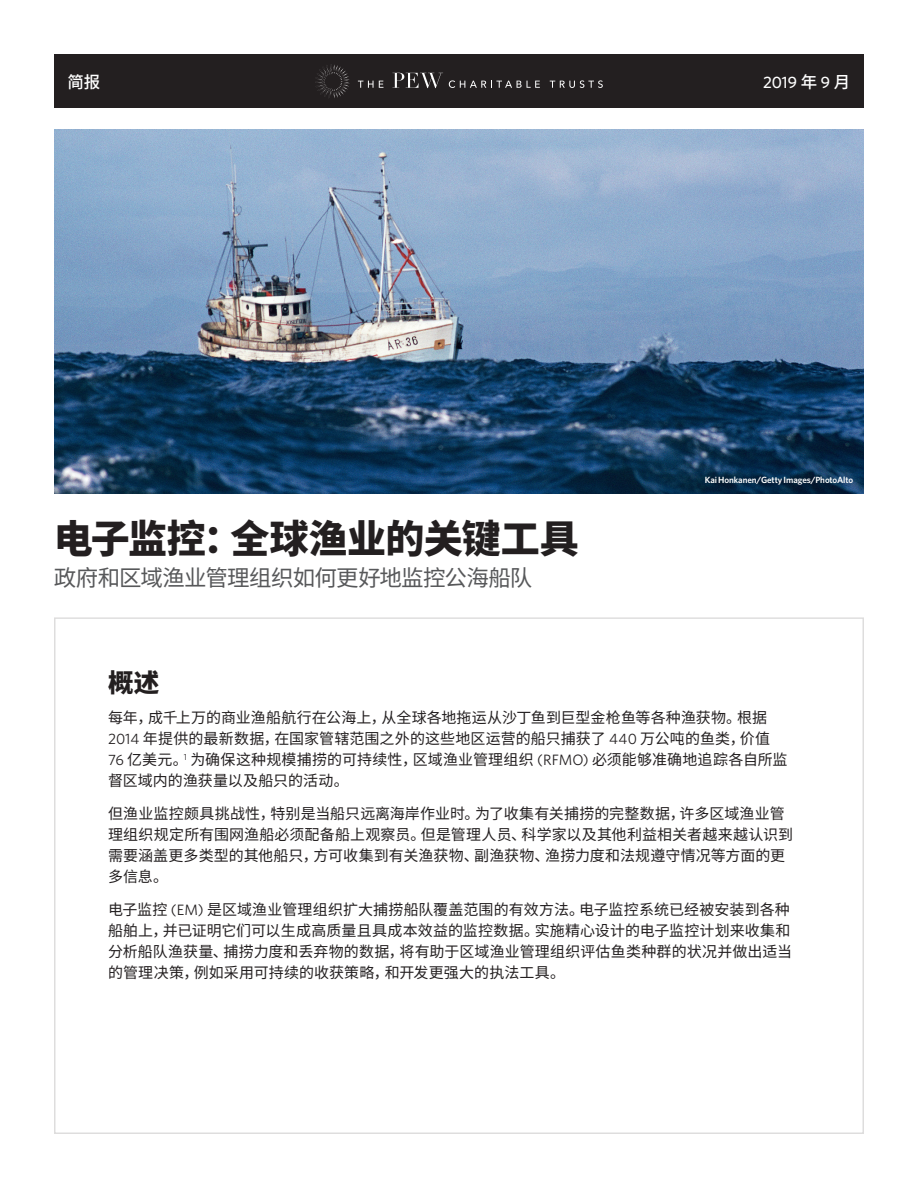
<style>
.page{position:relative;width:918px;height:1188px;background:#fff}
.page>*{position:absolute;margin:0;border:0;box-sizing:border-box;transform-origin:0 0}
.Main_Title{font:900 39px "Noto Sans CJ Ksc";letter-spacing:-.015em;color:#231f20}
.t1{font:900 25.5px "Noto Sans CJ Ksc";color:#231f20}
.Main_Title_Subhead{font:22.5px "Noto Sans CJ Ksc";letter-spacing:-.035em;color:#57585a}
.t2{font:500 16.5px "Whitney";color:#fff}
.t3{font:500 16.5px "Noto Sans CJ Ksc";color:#fff}
.Body{font:15px/21px "Noto Sans CJ Ksc";letter-spacing:.005em;color:#231f20}
.Photo_credit{font:600 9px "Whitney";letter-spacing:-.01em;color:#fff}
.s1{font-family:"Noto Sans CJ Ksc"}
.s2{font-family:"Whitney"}
</style>
<div class="page">
<img style="left:54px;top:129px;width:810px;height:364px">
<div style="left:54px;top:54px;width:810px;height:54px;background:#231f20"></div>
<svg style="left:315px;top:64px;width:35px;height:34px"></svg>
<svg style="left:358px;top:81px;width:25px;height:7px"></svg>
<svg style="left:449px;top:80px;width:91px;height:8px"></svg>
<svg style="left:550px;top:80px;width:53px;height:8px"></svg>
<svg style="left:392px;top:73px;width:51px;height:15px"></svg>
<p class="t3" style="left:67px;top:73px;width:34px">简报</p>
<p class="t2" style="left:763px;top:71px;width:89px">2019 <span class="s1">年</span> 9 <span class="s1">月</span></p>
<p class="Main_Title" style="left:54px;top:517px;width:526px">电子监控：全球渔业的关键工具</p>
<p class="Main_Title_Subhead" style="left:54px;top:565px;width:480px">政府和区域渔业管理组织如何更好地监控公海船队</p>
<p class="Photo_credit" style="left:705px;top:474px;width:150px">Kai Honkanen/Getty Images/PhotoAlto</p>
<h1 class="t1" style="left:108px;top:668px;width:53px">概述</h1>
<p class="Body" style="left:108px;top:708px;width:681px">每年，成千上万的商业渔船航行在公海上，从全球各地拖运从沙丁鱼到巨型金枪鱼等各种渔获物。根据<span class="s2">2014</span> 年提供的最新数据，在国家管辖范围之外的这些地区运营的船只捕获了 <span class="s2">440</span> 万公吨的鱼类，价值<span class="s2">76</span> 亿美元。<sup>1</sup> 为确保这种规模捕捞的可持续性，区域渔业管理组织 <span class="s2">(RFMO)</span> 必须能够准确地追踪各自所监督区域内的渔获量以及船只的活动。</p>
<p class="Body" style="left:108px;top:804px;width:687px">但渔业监控颇具挑战性，特别是当船只远离海岸作业时。为了收集有关捕捞的完整数据，许多区域渔业管理组织规定所有围网渔船必须配备船上观察员。但是管理人员、科学家以及其他利益相关者越来越认识到需要涵盖更多类型的其他船只，方可收集到有关渔获物、副渔获物、渔捞力度和法规遵守情况等方面的更多信息。</p>
<p class="Body" style="left:108px;top:900px;width:686px">电子监控 <span class="s2">(EM)</span> 是区域渔业管理组织扩大捕捞船队覆盖范围的有效方法。电子监控系统已经被安装到各种船舶上，并已证明它们可以生成高质量且具成本效益的监控数据。实施精心设计的电子监控计划来收集和分析船队渔获量、捕捞力度和丢弃物的数据，将有助于区域渔业管理组织评估鱼类种群的状况并做出适当的管理决策，例如采用可持续的收获策略，和开发更强大的执法工具。</p>
</div>
